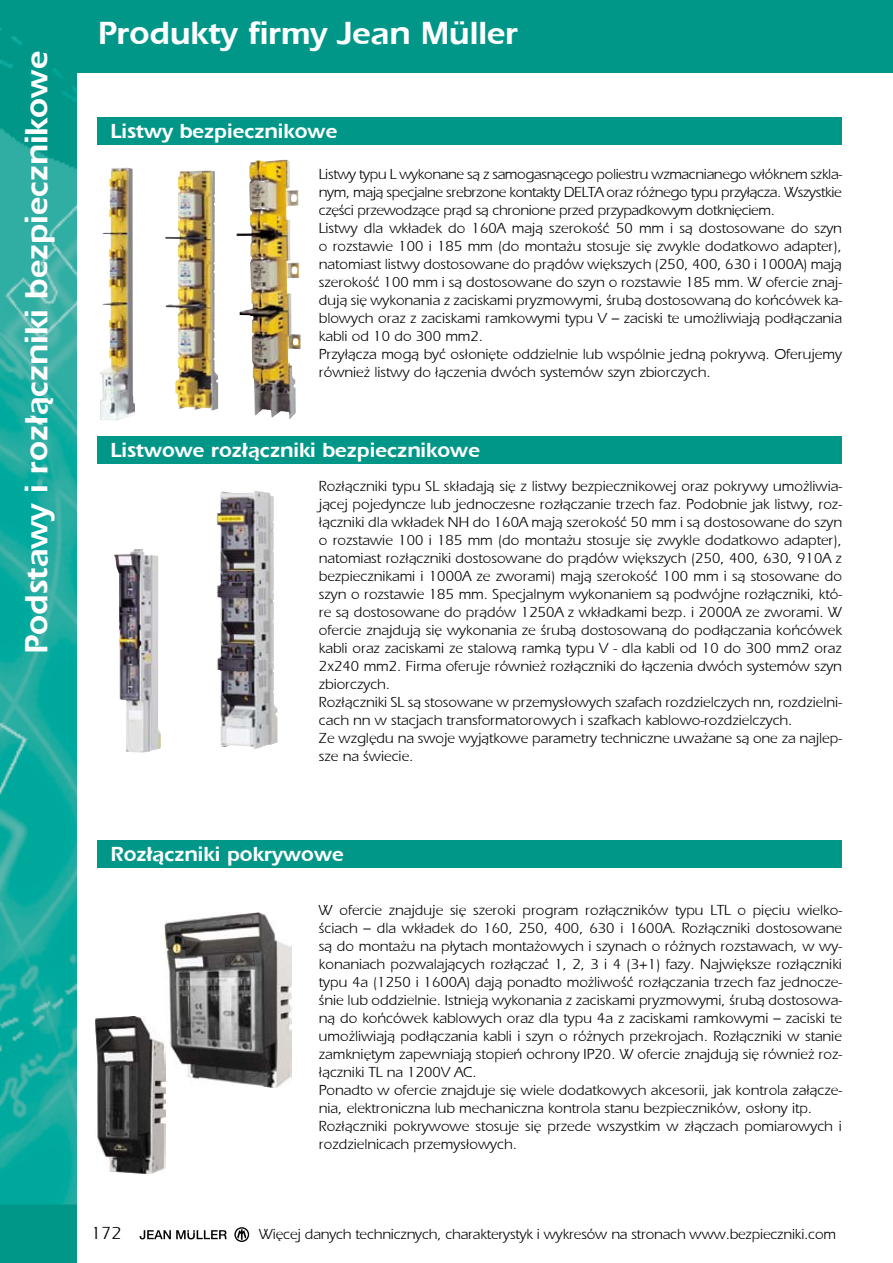
<style>
.page{position:relative;width:893px;height:1263px;background:#fff}
.page>*{position:absolute;margin:0;border:0;box-sizing:border-box;transform-origin:0 0}
.t1{font:33px "Erie Blackpl";color:#fff}
.t2{font:21px "Erie Blackpl";color:#fff}
.t3{font:18px "Eriepl";color:#000}
.t4{font:15px/18px "Eriepl";color:#000}
</style>
<div class="page">
<div style="left:77px;top:0;width:816px;height:72px;background:#009788"></div>
<img style="left:0;top:0;width:77px;height:1263px">
<div style="left:98px;top:117px;width:744px;height:28px;background:#009788"></div>
<div style="left:98px;top:436px;width:744px;height:27px;background:#009788"></div>
<div style="left:98px;top:840px;width:744px;height:27px;background:#009788"></div>
<img style="left:237px;top:160px;width:63px;height:259px">
<img style="left:165px;top:170px;width:50px;height:198px">
<img style="left:100px;top:167px;width:35px;height:253px">
<img style="left:114px;top:549px;width:47px;height:204px">
<img style="left:216px;top:491px;width:62px;height:258px">
<img style="left:165px;top:912px;width:126px;height:175px">
<img style="left:96px;top:1016px;width:70px;height:158px">
<svg style="left:140px;top:1227px;width:109px;height:15px"></svg>
<p class="t1" style="left:17px;top:654px;width:604px;rotate:-90deg">Podstawy i rozłączniki bezpiecznikowe</p>
<p class="t1" style="left:98px;top:14px;width:422px">Produkty firmy Jean Müller</p>
<p class="t2" style="left:111px;top:119px;width:228px">Listwy bezpiecznikowe</p>
<p class="t4" style="left:319px;top:165px;width:525px">Listwy typu L wykonane są z samogasnącego poliestru wzmacnianego włóknem szkla&shy;nym, mają specjalne srebrzone kontakty DELTA oraz różnego typu przyłącza. Wszystkie części przewodzące prąd są chronione przed przypadkowym dotknięciem.<br>Listwy dla wkładek do 160A mają szerokość 50 mm i są dostosowane do szyn o rozstawie 100 i 185 mm (do montażu stosuje się zwykle dodatkowo adapter), natomiast listwy dostosowane do prądów większych (250, 400, 630 i 1000A) mają szerokość 100 mm i są dostosowane do szyn o rozstawie 185 mm. W ofercie znaj&shy;dują się wykonania z zaciskami pryzmowymi, śrubą dostosowaną do końcówek ka&shy;blowych oraz z zaciskami ramkowymi typu V – zaciski te umożliwiają podłączania kabli od 10 do 300 mm2.<br>Przyłącza mogą być osłonięte oddzielnie lub wspólnie jedną pokrywą. Oferujemy również listwy do łączenia dwóch systemów szyn zbiorczych.</p>
<p class="t2" style="left:111px;top:438px;width:371px">Listwowe rozłączniki bezpiecznikowe</p>
<p class="t4" style="left:319px;top:477px;width:525px">Rozłączniki typu SL składają się z listwy bezpiecznikowej oraz pokrywy umożliwia&shy;jącej pojedyncze lub jednoczesne rozłączanie trzech faz. Podobnie jak listwy, roz&shy;łączniki dla wkładek NH do 160A mają szerokość 50 mm i są dostosowane do szyn o rozstawie 100 i 185 mm (do montażu stosuje się zwykle dodatkowo adapter), natomiast rozłączniki dostosowane do prądów większych (250, 400, 630, 910A z bezpiecznikami i 1000A ze zworami) mają szerokość 100 mm i są stosowane do szyn o rozstawie 185 mm. Specjalnym wykonaniem są podwójne rozłączniki, któ&shy;re są dostosowane do prądów 1250A z wkładkami bezp. i 2000A ze zworami. W ofercie znajdują się wykonania ze śrubą dostosowaną do podłączania końcówek kabli oraz zaciskami ze stalową ramką typu V - dla kabli od 10 do 300 mm2 oraz 2x240 mm2. Firma oferuje również rozłączniki do łączenia dwóch systemów szyn zbiorczych.<br>Rozłączniki SL są stosowane w przemysłowych szafach rozdzielczych nn, rozdzielni&shy;cach nn w stacjach transformatorowych i szafkach kablowo-rozdzielczych.<br>Ze względu na swoje wyjątkowe parametry techniczne uważane są one za najlep&shy;sze na świecie.</p>
<p class="t2" style="left:111px;top:841px;width:235px">Rozłączniki pokrywowe</p>
<p class="t4" style="left:319px;top:902px;width:525px">W ofercie znajduje się szeroki program rozłączników typu LTL o pięciu wielko&shy;ściach – dla wkładek do 160, 250, 400, 630 i 1600A. Rozłączniki dostosowane są do montażu na płytach montażowych i szynach o różnych rozstawach, w wy&shy;konaniach pozwalających rozłączać 1, 2, 3 i 4 (3+1) fazy. Największe rozłączniki typu 4a (1250 i 1600A) dają ponadto możliwość rozłączania trzech faz jednocze&shy;śnie lub oddzielnie. Istnieją wykonania z zaciskami pryzmowymi, śrubą dostosowa&shy;ną do końcówek kablowych oraz dla typu 4a z zaciskami ramkowymi – zaciski te umożliwiają podłączania kabli i szyn o różnych przekrojach. Rozłączniki w stanie zamkniętym zapewniają stopień ochrony IP20. W ofercie znajdują się również roz&shy;łączniki TL na 1200V AC.<br>Ponadto w ofercie znajduje się wiele dodatkowych akcesorii, jak kontrola załącze&shy;nia, elektroniczna lub mechaniczna kontrola stanu bezpieczników, osłony itp.<br>Rozłączniki pokrywowe stosuje się przede wszystkim w złączach pomiarowych i rozdzielnicach przemysłowych.</p>
<p class="t3" style="left:91px;top:1223px;width:32px">172</p>
<p class="t4" style="left:259px;top:1226px;width:578px">Więcej danych technicznych, charakterystyk i wykresów na stronach www.bezpieczniki.com</p>
</div>
